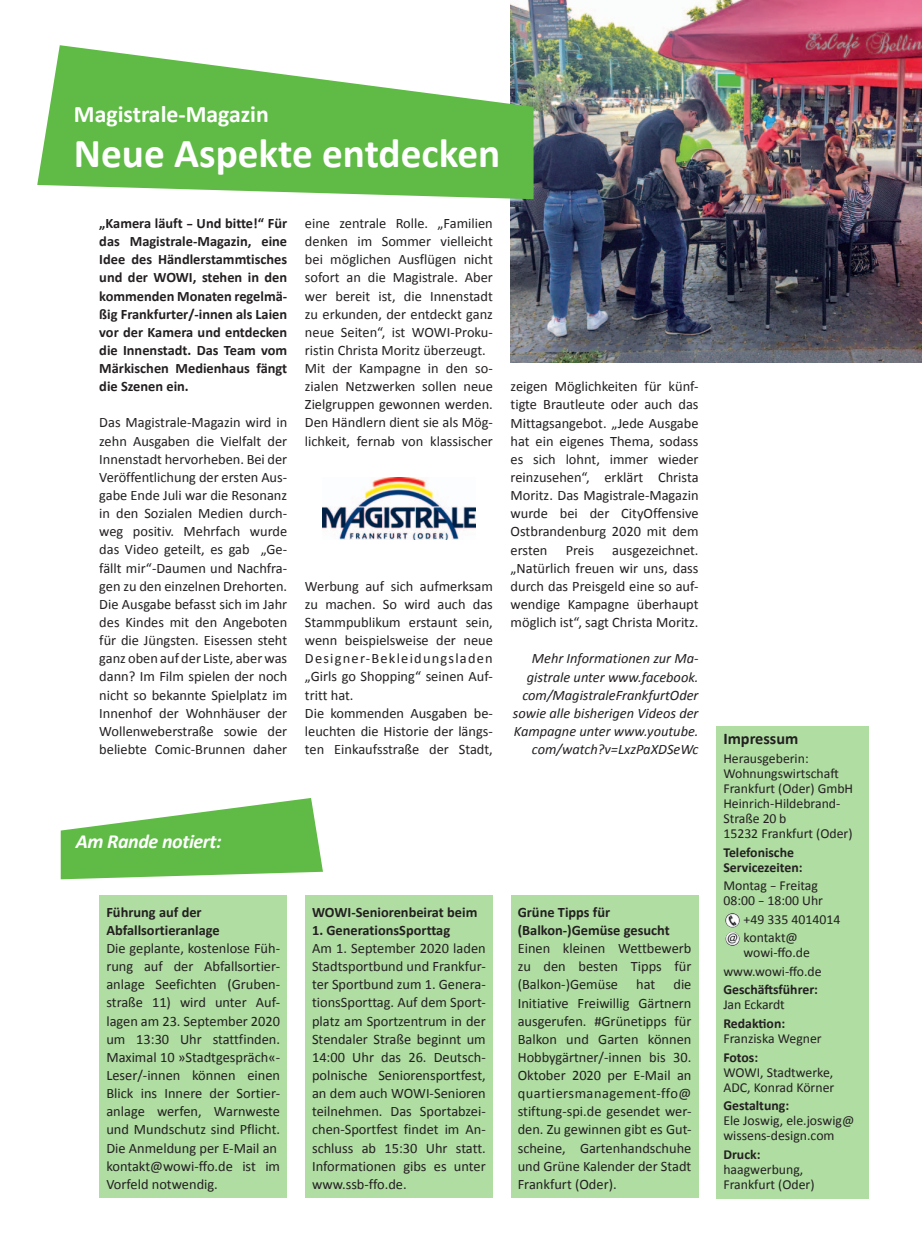
<style>
.page{position:relative;width:922px;height:1241px;background:#fff}
.page>*{position:absolute;margin:0;border:0;box-sizing:border-box;transform-origin:0 0}
.t1{font:700 41.25px "Calibri";color:#fff}
.t2{font:700 23.75px "Calibri";color:#fff}
.t3{font:italic 700 20px "Calibri";letter-spacing:-.02em;color:#fff}
.t4{font:700 16.25px "Calibri";color:#231f20}
.t5{font:14.38px/18.1px "Calibri";color:#231f20;text-align:justify}
.t6{font:700 14.38px/18.1px "Calibri";color:#231f20}
.t7{font:italic 14.38px/18.1px "Calibri";color:#231f20;text-align:right}
.t8{font:13.75px/15px "Calibri";color:#231f20}
.t9{font:700 13.75px/15px "Calibri";color:#231f20}
</style>
<div class="page">
<img style="left:510px;top:0;width:411px;height:362px">
<svg style="left:37px;top:45px;width:496px;height:154px;fill:#60bb46"></svg>
<div style="left:716px;top:725px;width:152px;height:472px;background:#afdda2"></div>
<img style="left:725px;top:913px;width:9px;height:14px">
<img style="left:725px;top:932px;width:6px;height:13px">
<svg style="left:61px;top:798px;width:262px;height:81px"></svg>
<div style="left:99px;top:895px;width:188px;height:302px;background:#afdda2"></div>
<div style="left:305px;top:895px;width:188px;height:302px;background:#afdda2"></div>
<div style="left:510px;top:895px;width:188px;height:302px;background:#afdda2"></div>
<img style="left:322px;top:477px;width:153px;height:62px">
<h2 class="t2" style="left:74px;top:99px;width:196px">Magistrale-Magazin</h2>
<h1 class="t1" style="left:74px;top:126px;width:428px">Neue Aspekte entdecken</h1>
<p class="t6" style="left:99px;top:214px;width:189px;text-align:justify">„Kamera läuft - Und bitte!“ Für das Magistrale-Magazin, eine Idee des Händlerstammtisches und der WOWI, stehen in den kommenden Monaten regelmä&shy;ßig Frankfurter/-innen als Laien vor der Kamera und entdecken die Innenstadt. Das Team vom Märkischen Medienhaus fängt die Szenen ein.</p>
<p class="t5" style="left:99px;top:413px;width:189px">Das Magistrale-Magazin wird in zehn Ausgaben die Vielfalt der Innenstadt hervorheben. Bei der Veröffentlichung der ersten Aus&shy;gabe Ende Juli war die Resonanz in den Sozialen Medien durch&shy;weg positiv. Mehrfach wurde das Video geteilt, es gab „Ge&shy;fällt mir“-Daumen und Nachfra&shy;gen zu den einzelnen Drehorten.<br>Die Ausgabe befasst sich im Jahr des Kindes mit den Angeboten für die Jüngsten. Eisessen steht ganz oben auf der Liste, aber was dann? Im Film spielen der noch nicht so bekannte Spielplatz im Innenhof der Wohnhäuser der Wollenweberstraße sowie der beliebte Comic-Brunnen daher</p>
<p class="t5" style="left:305px;top:214px;width:189px;text-align:left">eine zentrale Rolle. „Familien denken im Sommer vielleicht bei möglichen Ausflügen nicht sofort an die Magistrale. Aber wer bereit ist, die Innenstadt zu erkunden, der entdeckt ganz neue Seiten“, ist WOWI-Proku&shy;ristin Christa Moritz überzeugt.<br>Mit der Kampagne in den so&shy;zialen Netzwerken sollen neue<br>Zielgruppen gewonnen werden.<br>Den Händlern dient sie als Mög&shy;lichkeit, fernab von klassischer</p>
<p class="t5" style="left:305px;top:577px;width:189px;text-align:left">Werbung auf sich aufmerksam zu machen. So wird auch das<br>Stammpublikum erstaunt sein, wenn beispielsweise der neue<br>Designer-Bekleidungsladen „Girls go Shopping“ seinen Auf&shy;tritt hat.<br>Die kommenden Ausgaben be&shy;leuchten die Historie der längs&shy;ten Einkaufsstraße der Stadt,</p>
<p class="t5" style="left:510px;top:377px;width:189px">zeigen Möglichkeiten für künf&shy;tigte Brautleute oder auch das Mittagsangebot. „Jede Ausgabe hat ein eigenes Thema, sodass es sich lohnt, immer wieder reinzusehen“, erklärt Christa Moritz. Das Magistrale-Magazin wurde bei der CityOffensive Ostbrandenburg 2020 mit dem ersten</p>
<p class="t5" style="left:510px;top:540px;width:189px;text-indent:102px">ausgezeichnet. „Natürlich freuen wir uns, dass durch das Preisgeld eine so auf&shy;wendige Kampagne überhaupt möglich ist“, sagt Christa Moritz.</p>
<p class="t7" style="left:513px;top:649px;width:187px">Mehr Informationen zur Ma&shy;gistrale unter www.facebook. com/MagistraleFrankfurtOder sowie alle bisherigen Videos der<br>Kampagne unter www.youtube. com/watch?v=LxzPaXDSeWc</p>
<p class="t5" style="left:565px;top:540px;width:30px">Preis</p>
<h3 class="t3" style="left:76px;top:828px;width:147px">Am Rande notiert:</h3>
<p class="t6" style="left:106px;top:902px;width:115px">Führung auf der<br>Abfallsortieranlage</p>
<p class="t5" style="left:106px;top:939px;width:175px;text-align:left">Die geplante, kostenlose Füh&shy;rung auf der Abfallsortier&shy;anlage Seefichten (Gruben&shy;straße 11) wird unter Auf&shy;lagen am 23. September 2020 um 13:30 Uhr stattfinden.<br>Maximal 10 »Stadtgespräch«-<br>Leser/-innen können einen<br>Blick ins Innere der Sortier&shy;anlage werfen, Warnweste und Mundschutz sind Pflicht.<br>Die Anmeldung per E-Mail an kontakt@wowi-ffo.de ist im<br>Vorfeld notwendig.</p>
<p class="t6" style="left:312px;top:902px;width:167px">WOWI-Seniorenbeirat beim</p>
<p class="t6" style="left:312px;top:920px;width:140px">1. GenerationsSporttag</p>
<p class="t5" style="left:312px;top:939px;width:175px">Am 1. September 2020 laden Stadtsportbund und Frankfur&shy;ter Sportbund zum 1. Genera&shy;tionsSporttag. Auf dem Sport&shy;platz am Sportzentrum in der Stendaler Straße beginnt um 14:00 Uhr das 26. Deutsch&shy;polnische Seniorensportfest, an dem auch WOWI-Senioren teilnehmen. Das Sportabzei&shy;chen-Sportfest findet im An&shy;schluss ab 15:30 Uhr statt.<br>Informationen gibs es unter www.ssb-ffo.de.</p>
<p class="t6" style="left:517px;top:902px;width:153px">Grüne Tipps für (Balkon-)Gemüse gesucht</p>
<p class="t5" style="left:517px;top:939px;width:175px">Einen kleinen Wettbewerb zu den besten Tipps für (Balkon-)Gemüse</p>
<p class="t5" style="left:636px;top:975px;width:21px">hat</p>
<p class="t5" style="left:517px;top:975px;width:175px;text-indent:156px">die Initiative Freiwillig Gärtnern ausgerufen. #Grünetipps für Balkon und Garten können Hobbygärtner/-innen bis 30.<br>Oktober 2020 per E-Mail an quartiersmanagement-ffo@ stiftung-spi.de gesendet wer&shy;den. Zu gewinnen gibt es Gut&shy;scheine, Gartenhandschuhe und Grüne Kalender der Stadt Frankfurt (Oder).</p>
<p class="t4" style="left:723px;top:728px;width:76px">Impressum</p>
<p class="t8" style="left:723px;top:750px;width:131px">Herausgeberin:<br>Wohnungswirtschaft<br>Frankfurt (Oder) GmbH<br>Heinrich-Hildebrand-<br>Straße 20 b<br>15232 Frankfurt (Oder)</p>
<p class="t9" style="left:723px;top:844px;width:81px">Telefonische<br>Servicezeiten:</p>
<p class="t8" style="left:723px;top:877px;width:101px">Montag - Freitag<br>08:00 - 18:00 Uhr</p>
<p class="t8" style="left:743px;top:909px;width:98px;line-height:18.5px">+49 335 4014014 kontakt@</p>
<p class="t8" style="left:723px;top:943px;width:100px;line-height:18.5px;text-indent:20px">wowi-ffo.de www.wowi-ffo.de</p>
<p class="t9" style="left:723px;top:982px;width:96px">Geschäftsführer:</p>
<p class="t8" style="left:723px;top:997px;width:63px">Jan Eckardt</p>
<p class="t9" style="left:723px;top:1015px;width:63px">Redaktion:</p>
<p class="t8" style="left:723px;top:1030px;width:100px">Franziska Wegner</p>
<p class="t9" style="left:723px;top:1049px;width:36px">Fotos:</p>
<p class="t8" style="left:723px;top:1064px;width:112px">WOWI, Stadtwerke,<br>ADC, Konrad Körner</p>
<p class="t9" style="left:723px;top:1097px;width:67px">Gestaltung:</p>
<p class="t8" style="left:723px;top:1112px;width:132px">Ele Joswig, ele.joswig@ wissens-design.com</p>
<p class="t9" style="left:723px;top:1146px;width:39px">Druck:</p>
<p class="t8" style="left:723px;top:1161px;width:93px">haagwerbung,<br>Frankfurt (Oder)</p>
</div>
